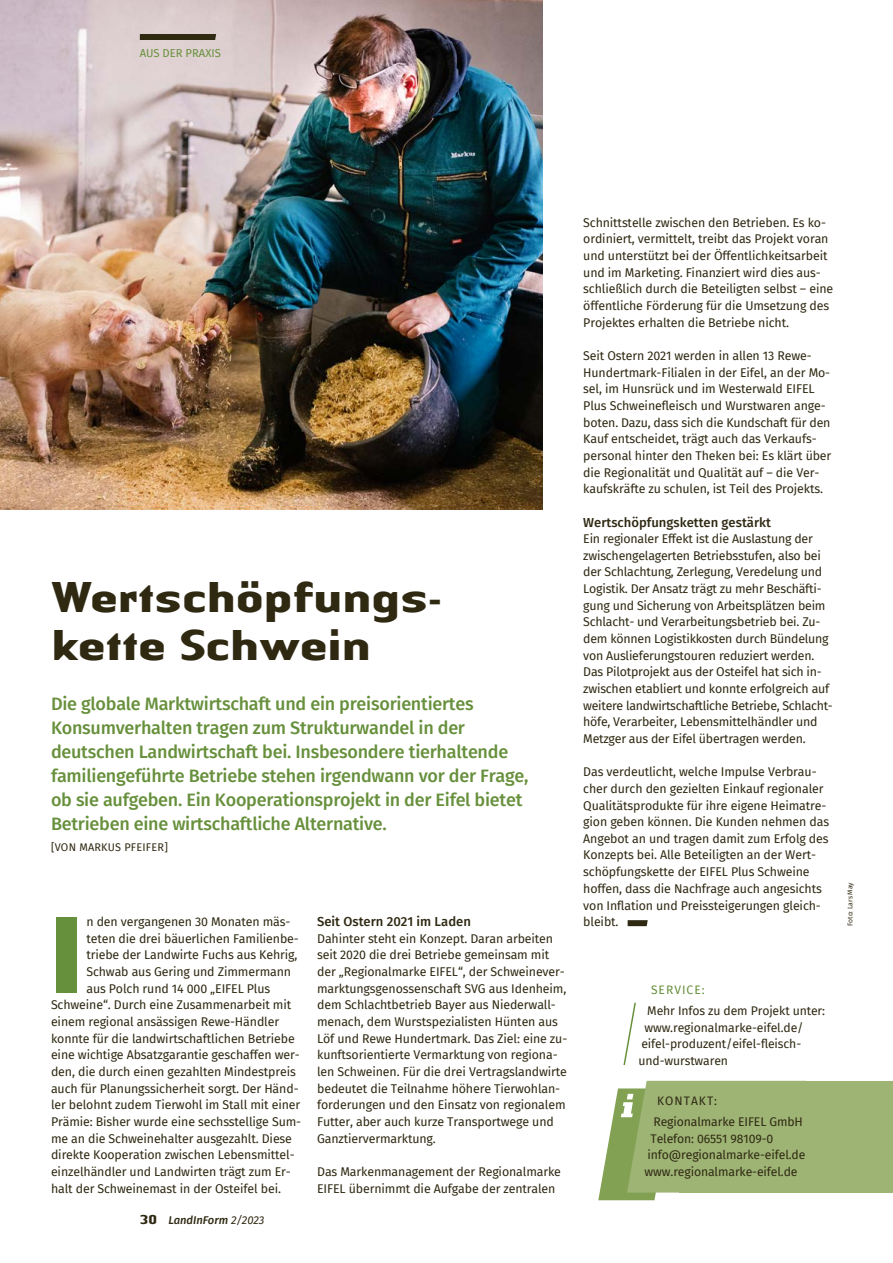
<style>
.page{position:relative;width:893px;height:1263px;background:#fff}
.page>*{position:absolute;margin:0;border:0;box-sizing:border-box;transform-origin:0 0}
.fließ{font:800 108.15px "Fira Sans";color:#67903c}
.HL_Artikel_schwarz{font:700 45px/48px "Authentic Sans Pro";letter-spacing:-.02em;color:#2f2912}
.vorlauf__h2{font:500 18px/24px "Fira Sans";letter-spacing:-.015em;color:#67903c}
.zwischenheadline_Fok{font:500 13.05px "Fira Sans";color:#2f2912}
.fließ-2{font:12.3px/16.6px "Fira Sans";letter-spacing:-.01em;color:#2f2912}
.Info-Kasten_Service{font:12.15px "Fira Sans";letter-spacing:-.01em;color:#2f2912}
.Info-Kasten_Service-2{font:12px "Fira Sans";letter-spacing:.085em;color:#67903c}
.Info-Kasten_Service-3{font:12px "Fira Sans";letter-spacing:.085em;color:#2f2912}
.t1{font:italic 500 11.25px "Fira Sans";color:#2f2912}
.t2{font:11.25px "Fira Sans";color:#67903c}
.Autor{font:10.8px "Fira Sans";letter-spacing:.02em;color:#2f2912}
.t3{font:6.75px "Fira Sans";color:#2f2912}
.s1{font-family:"Authentic Sans Pro";font-weight:700;font-style:normal;font-size:13.5px}
.s2{font-weight:400}
</style>
<div class="page">
<div style="left:680px;top:1081px;width:213px;height:111px;background:#9eb475"></div>
<img style="left:0;top:0;width:542px;height:510px">
<svg style="left:623px;top:1002px;width:13px;height:63px"></svg>
<svg style="left:598px;top:1081px;width:208px;height:119px"></svg>
<svg style="left:628px;top:920px;width:20px;height:6px"></svg>
<svg style="left:139px;top:34px;width:77px;height:6px"></svg>
<p class="t2" style="left:140px;top:45px;width:82px">AUS DER PRAXIS</p>
<h1 class="HL_Artikel_schwarz" style="left:51px;top:573px;width:393px">Wertschöpfungs&shy;kette Schwein</h1>
<h2 class="vorlauf__h2" style="left:51px;top:691px;width:479px">Die globale Marktwirtschaft und ein preisorientiertes Konsumverhalten tragen zum Strukturwandel in der deutschen Landwirtschaft bei. Insbesondere tierhaltende familiengeführte Betriebe stehen irgendwann vor der Frage, ob sie aufgeben. Ein Kooperationsprojekt in der Eifel bietet Betrieben eine wirtschaftliche Alternative.</h2>
<p class="Autor" style="left:51px;top:839px;width:118px">[VON MARKUS PFEIFER]</p>
<p class="fließ" style="left:51px;top:861px;width:33px">I</p>
<p class="fließ-2" style="left:86px;top:913px;width:206px">n den vergangenen 30 Monaten mäs-</p>
<p class="fließ-2" style="left:86px;top:930px;width:214px">teten die drei bäuerlichen Familienbe-</p>
<p class="fließ-2" style="left:86px;top:946px;width:213px">triebe der Landwirte Fuchs aus Kehrig,</p>
<p class="fließ-2" style="left:86px;top:963px;width:206px">Schwab aus Gering und Zimmermann</p>
<p class="fließ-2" style="left:86px;top:980px;width:185px">aus Polch rund 14 000 „EIFEL Plus</p>
<p class="fließ-2" style="left:51px;top:996px;width:242px">Schweine“. Durch eine Zusammenarbeit mit</p>
<p class="fließ-2" style="left:51px;top:1013px;width:230px">einem regional ansässigen Rewe-Händler</p>
<p class="fließ-2" style="left:51px;top:1030px;width:245px">konnte für die landwirtschaftlichen Betriebe</p>
<p class="fließ-2" style="left:51px;top:1046px;width:250px">eine wichtige Absatzgarantie geschaffen wer-</p>
<p class="fließ-2" style="left:51px;top:1063px;width:246px">den, die durch einen gezahlten Mindestpreis</p>
<p class="fließ-2" style="left:51px;top:1080px;width:249px">auch für Planungssicherheit sorgt. Der Händ-</p>
<p class="fließ-2" style="left:51px;top:1096px;width:251px">ler belohnt zudem Tierwohl im Stall mit einer</p>
<p class="fließ-2" style="left:51px;top:1113px;width:252px">Prämie: Bisher wurde eine sechsstellige Sum-</p>
<p class="fließ-2" style="left:51px;top:1130px;width:242px">me an die Schweinehalter ausgezahlt. Diese</p>
<p class="fließ-2" style="left:51px;top:1146px;width:245px">direkte Kooperation zwischen Lebensmittel-</p>
<p class="fließ-2" style="left:51px;top:1163px;width:241px">einzelhändler und Landwirten trägt zum Er-</p>
<p class="fließ-2" style="left:51px;top:1179px;width:231px">halt der Schweinemast in der Osteifel bei.</p>
<p class="t1" style="left:140px;top:1211px;width:126px"><span class="s1">30</span> LandInForm <span class="s2">2/2023</span></p>
<h3 class="zwischenheadline_Fok" style="left:317px;top:911px;width:155px">Seit Ostern 2021 im Laden</h3>
<p class="fließ-2" style="left:317px;top:930px;width:252px">Dahinter steht ein Konzept. Daran arbeiten seit 2020 die drei Betriebe gemeinsam mit der „Regionalmarke EIFEL“, der Schweinever&shy;marktungsgenossenschaft SVG aus Idenheim, dem Schlachtbetrieb Bayer aus Niederwall&shy;menach, dem Wurstspezialisten Hünten aus Löf und Rewe Hundertmark. Das Ziel: eine zu&shy;kunftsorientierte Vermarktung von regiona&shy;len Schweinen. Für die drei Vertragslandwirte bedeutet die Teilnahme höhere Tierwohlan&shy;forderungen und den Einsatz von regionalem Futter, aber auch kurze Transportwege und Ganztiervermarktung.</p>
<p class="fließ-2" style="left:317px;top:1163px;width:245px">Das Markenmanagement der Regionalmarke<br>EIFEL übernimmt die Aufgabe der zentralen</p>
<p class="fließ-2" style="left:583px;top:214px;width:251px">Schnittstelle zwischen den Betrieben. Es ko&shy;ordiniert, vermittelt, treibt das Projekt voran und unterstützt bei der Öffentlichkeitsarbeit und im Marketing. Finanziert wird dies aus&shy;schließlich durch die Beteiligten selbst – eine öffentliche Förderung für die Umsetzung des Projektes erhalten die Betriebe nicht.</p>
<p class="fließ-2" style="left:583px;top:347px;width:250px">Seit Ostern 2021 werden in allen 13 Rewe-Hundertmark-Filialen in der Eifel, an der Mo&shy;sel, im Hunsrück und im Westerwald EIFEL Plus Schweinefleisch und Wurstwaren ange&shy;boten. Dazu, dass sich die Kundschaft für den Kauf entscheidet, trägt auch das Verkaufs&shy;personal hinter den Theken bei: Es klärt über die Regionalität und Qualität auf – die Ver&shy;kaufskräfte zu schulen, ist Teil des Projekts.</p>
<h3 class="zwischenheadline_Fok" style="left:583px;top:511px;width:189px">Wertschöpfungsketten gestärkt</h3>
<p class="fließ-2" style="left:583px;top:530px;width:251px">Ein regionaler Effekt ist die Auslastung der zwischengelagerten Betriebsstufen, also bei der Schlachtung, Zerlegung, Veredelung und Logistik. Der Ansatz trägt zu mehr Beschäfti&shy;gung und Sicherung von Arbeitsplätzen beim Schlacht- und Verarbeitungsbetrieb bei. Zu&shy;dem können Logistikkosten durch Bündelung von Auslieferungstouren reduziert werden.<br>Das Pilotprojekt aus der Osteifel hat sich in&shy;zwischen etabliert und konnte erfolgreich auf weitere landwirtschaftliche Betriebe, Schlacht&shy;höfe, Verarbeiter, Lebensmittelhändler und Metzger aus der Eifel übertragen werden.</p>
<p class="fließ-2" style="left:583px;top:763px;width:247px">Das verdeutlicht, welche Impulse Verbrau&shy;cher durch den gezielten Einkauf regionaler Qualitätsprodukte für ihre eigene Heimatre&shy;gion geben können. Die Kunden nehmen das Angebot an und tragen damit zum Erfolg des Konzepts bei. Alle Beteiligten an der Wert&shy;schöpfungskette der EIFEL Plus Schweine hoffen, dass die Nachfrage auch angesichts von Inflation und Preissteigerungen gleich&shy;bleibt.</p>
<p class="t3" style="left:845px;top:926px;width:45px;rotate:-90deg">Foto: Lars May</p>
<p class="Info-Kasten_Service-2" style="left:651px;top:981px;width:55px">SERVICE:</p>
<p class="Info-Kasten_Service" style="left:647px;top:1001px;width:179px">Mehr Infos zu dem Projekt unter:</p>
<p class="Info-Kasten_Service" style="left:644px;top:1018px;width:161px">www.regionalmarke-eifel.de/</p>
<p class="Info-Kasten_Service" style="left:641px;top:1035px;width:161px">eifel-produzent/eifel-fleisch-</p>
<p class="Info-Kasten_Service" style="left:638px;top:1051px;width:91px">und-wurstwaren</p>
<p class="Info-Kasten_Service-3" style="left:657px;top:1092px;width:61px">KONTAKT:</p>
<p class="Info-Kasten_Service" style="left:653px;top:1112px;width:151px">Regionalmarke EIFEL GmbH</p>
<p class="Info-Kasten_Service" style="left:650px;top:1129px;width:124px">Telefon: 06551 98109-0</p>
<p class="Info-Kasten_Service" style="left:647px;top:1146px;width:159px">info@regionalmarke-eifel.de</p>
<p class="Info-Kasten_Service" style="left:645px;top:1162px;width:154px">www.regionalmarke-eifel.de</p>
</div>
